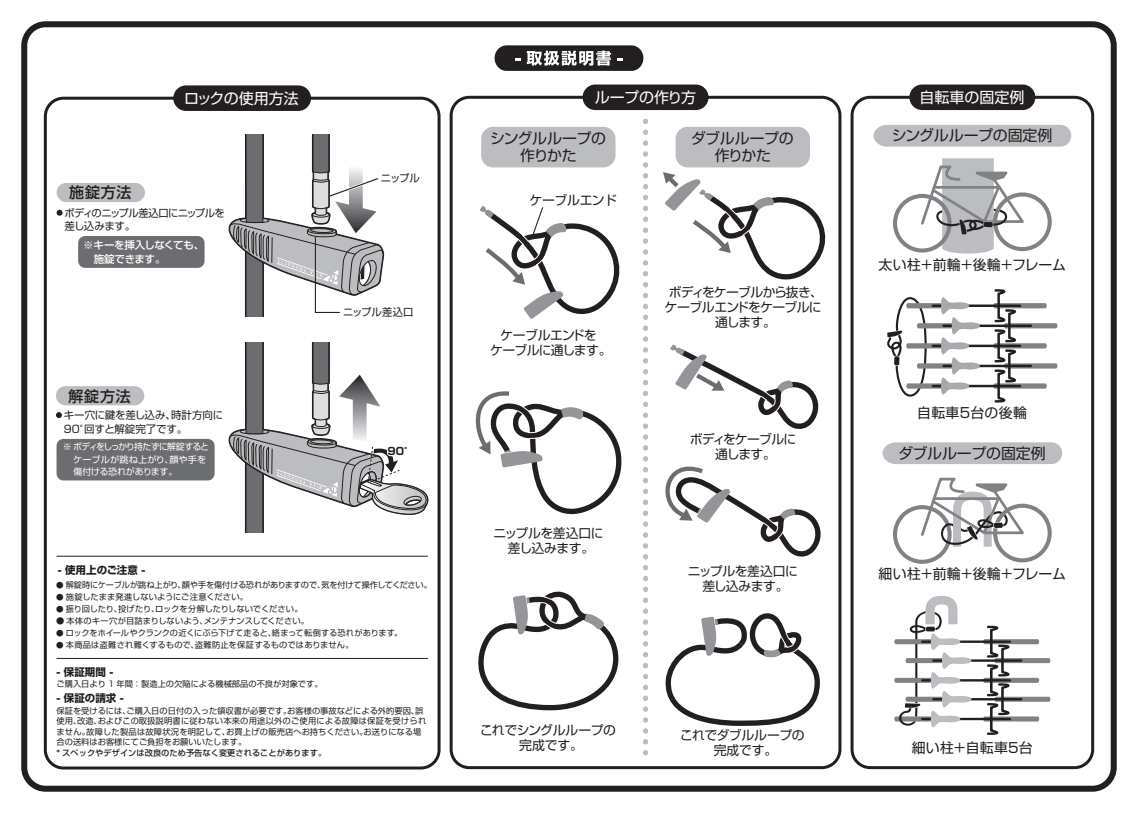
<style>
.page{position:relative;width:1138px;height:813px;background:#fff}
.page>*{position:absolute;margin:0;border:0;box-sizing:border-box;transform-origin:0 0}
.t1{font:15px/17.1px "Shin Go Pro";letter-spacing:-.02em;color:#231f20;text-align:center}
.t2{font:15px "Shin Go Pro";color:#fff}
.t3{font:15px "Shin Go Pro";color:#231f20}
.t4{font:500 15px "Shin Go Pro";letter-spacing:.05em;color:#231f20}
.t5{font:15px "Shin Go Pro";letter-spacing:-.025em;color:#fff}
.t6{font:13.8px "Shin Go Pro";letter-spacing:.025em;color:#231f20}
.t7{font:12.75px/15px "Shin Go Pro";letter-spacing:-.045em;color:#231f20;text-align:center}
.t8{font:12.75px/15px "Shin Go Pro";letter-spacing:-.025em;color:#231f20;text-align:center}
.t9{font:12.75px/15px "Shin Go Pro";letter-spacing:-.02em;color:#231f20;text-align:center}
.t10{font:12.75px/15px "Shin Go Pro";letter-spacing:-.07em;color:#231f20;text-align:center}
.t11{font:10.5px/13.5px "Shin Go Pro";letter-spacing:-.015em;color:#231f20}
.t12{font:10.5px/13.5px "Shin Go Pro";letter-spacing:-.06em;color:#231f20}
.t13{font:700 10.5px "Shin Go Pro";color:#231f20}
.t14{font:500 10.5px/13.5px "Shin Go Pro";letter-spacing:-.03em;color:#fff}
.t15{font:10.5px "Shin Go Pro";letter-spacing:.015em;color:#231f20}
.t16{font:10.5px "Shin Go Pro";letter-spacing:-.035em;color:#231f20}
.t17{font:700 10.2px "Shin Go Pro";color:#231f20}
.t18{font:9px/12.3px "Shin Go Pro";letter-spacing:-.045em;color:#fff}
.t19{font:8.25px/10.5px "Shin Go Pro";color:#231f20}
.t20{font:8.25px "Shin Go Pro";letter-spacing:-.02em;color:#231f20}
.t21{font:8.25px "Shin Go Pro";letter-spacing:.02em;color:#231f20}
.t22{font:500 8.25px "Shin Go Pro";color:#231f20}
.s1{font-size:7.5px}
</style>
<div class="page">
<div style="left:21px;top:21px;width:1096px;height:770px;border:6px solid #231f20;border-radius:21px"></div>
<div style="left:495px;top:45px;width:148px;height:26px;background:#231f20;border-radius:12px"></div>
<svg style="left:516px;top:58px;width:5px;height:3px"></svg>
<svg style="left:527px;top:51px;width:84px;height:15px"></svg>
<svg style="left:617px;top:58px;width:5px;height:3px"></svg>
<hr style="left:57px;top:658px;width:371px;height:1px;background:#231f20">
<hr style="left:57px;top:555px;width:371px;height:1px;background:#231f20">
<div style="left:44px;top:97px;width:397px;height:672px;border:3px solid #231f20;border-radius:18px"></div>
<div style="left:676px;top:127px;width:134px;height:40px;background:#bcbdc0;border-radius:12px"></div>
<div style="left:481px;top:127px;width:135px;height:40px;background:#bcbdc0;border-radius:12px"></div>
<div style="left:851px;top:96px;width:243px;height:673px;border:3px solid #231f20;border-radius:18px"></div>
<div style="left:450px;top:96px;width:391px;height:673px;border:3px solid #231f20;border-radius:18px"></div>
<div style="left:873px;top:125px;width:198px;height:21px;background:#bcbdc0"></div>
<svg style="left:882px;top:442px;width:180px;height:22px;background:#bfc0c2"></svg>
<svg style="left:643px;top:121px;width:5px;height:635px"></svg>
<svg style="left:665px;top:613px;width:155px;height:113px"></svg>
<svg style="left:480px;top:205px;width:140px;height:114px"></svg>
<svg style="left:663px;top:172px;width:163px;height:108px"></svg>
<svg style="left:893px;top:158px;width:159px;height:95px"></svg>
<hr style="left:932px;top:304px;width:89px;height:3px;background:#231f20">
<hr style="left:932px;top:344px;width:89px;height:3px;background:#231f20">
<hr style="left:932px;top:385px;width:89px;height:2px;background:#231f20">
<hr style="left:942px;top:324px;width:90px;height:3px;background:#231f20">
<hr style="left:942px;top:364px;width:90px;height:3px;background:#231f20">
<svg style="left:993px;top:289px;width:64px;height:113px"></svg>
<svg style="left:887px;top:297px;width:93px;height:100px"></svg>
<svg style="left:893px;top:477px;width:159px;height:86px"></svg>
<svg style="left:670px;top:344px;width:149px;height:85px"></svg>
<svg style="left:475px;top:391px;width:146px;height:124px"></svg>
<svg style="left:478px;top:591px;width:141px;height:120px"></svg>
<svg style="left:665px;top:466px;width:156px;height:91px"></svg>
<div style="left:78px;top:236px;width:127px;height:32px;background:#6c6d70;border-radius:7px"></div>
<div style="left:57px;top:439px;width:158px;height:41px;background:#6c6d70;border-radius:7px"></div>
<svg style="left:56px;top:412px;width:6px;height:6px"></svg>
<svg style="left:57px;top:210px;width:6px;height:6px"></svg>
<div style="left:57px;top:183px;width:88px;height:19px;background:#bcbdc0;border-radius:10px"></div>
<div style="left:56px;top:386px;width:88px;height:19px;background:#bcbdc0;border-radius:10px"></div>
<hr style="left:921px;top:717px;width:90px;height:3px;background:#231f20">
<hr style="left:921px;top:679px;width:90px;height:2px;background:#231f20">
<hr style="left:932px;top:698px;width:90px;height:2px;background:#231f20">
<hr style="left:921px;top:640px;width:90px;height:2px;background:#231f20">
<hr style="left:932px;top:659px;width:90px;height:2px;background:#231f20">
<svg style="left:983px;top:625px;width:67px;height:109px"></svg>
<svg style="left:894px;top:595px;width:77px;height:132px"></svg>
<svg style="left:220px;top:134px;width:209px;height:525px"></svg>
<div style="left:583px;top:84px;width:126px;height:26px;background:#231f20;border-radius:13px"></div>
<div style="left:909px;top:84px;width:126px;height:26px;background:#231f20;border-radius:13px"></div>
<div style="left:173px;top:85px;width:138px;height:26px;background:#231f20;border-radius:13px"></div>
<h1 class="t2" style="left:184px;top:86px;width:116px">ロックの使用方法</h1>
<h1 class="t5" style="left:595px;top:85px;width:103px">ループの作り方</h1>
<h1 class="t2" style="left:919px;top:85px;width:106px">自転車の固定例</h1>
<h1 class="t4" style="left:69px;top:180px;width:64px">施錠方法</h1>
<p class="t12" style="left:64px;top:205px;width:162px">ボディのニップル差込口にニップルを差し込みます。</p>
<p class="t14" style="left:94px;top:237px;width:112px;text-indent:-10px">※キーを挿入しなくても、施錠できます。</p>
<h1 class="t4" style="left:69px;top:383px;width:64px">解錠方法</h1>
<p class="t11" style="left:63px;top:407px;width:162px">キー穴に鍵を差し込み、時計方向に<br>９0°回すと解錠完了です。</p>
<p class="t18" style="left:73px;top:439px;width:137px;text-indent:-10px">※ ボディをしっかり持たずに解錠するとケーブルが跳ね上がり、顔や手を傷付ける恐れがあります。</p>
<p class="t16" style="left:381px;top:170px;width:40px">ニップル</p>
<p class="t15" style="left:343px;top:303px;width:72px">ニップル差込口</p>
<p class="t17" style="left:387px;top:443px;width:28px">90°</p>
<p class="t13" style="left:58px;top:562px;width:89px">- 使用上のご注意 -</p>
<p class="t20" style="left:56px;top:578px;width:377px"><span class="s1">●</span> 解錠時にケーブルが跳ね上がり、顔や手を傷付ける恐れがありますので、気を付けて操作してください。</p>
<p class="t19" style="left:56px;top:590px;width:193px"><span class="s1">●</span> 施錠したまま発進しないようにご注意ください。</p>
<p class="t20" style="left:56px;top:602px;width:248px"><span class="s1">●</span> 振り回したり、投げたり、ロックを分解したりしないでください。</p>
<p class="t19" style="left:56px;top:614px;width:254px">● 本体のキー穴が目詰まりしないよう、メンテナンスしてください。</p>
<p class="t19" style="left:56px;top:626px;width:348px"><span class="s1">●</span> ロックをホイールやクランクの近くにぶら下げて走ると、絡まって転倒する恐れがあります。</p>
<p class="t21" style="left:56px;top:638px;width:299px"><span class="s1">●</span> 本商品は盗難され難くするもので、盗難防止を保証するものではありません。</p>
<p class="t13" style="left:57px;top:663px;width:58px">- 保証期間 -</p>
<p class="t19" style="left:57px;top:677px;width:268px">ご購入日より 1 年間：製造上の欠陥による機械部品の不良が対象です。</p>
<p class="t13" style="left:57px;top:690px;width:69px">- 保証の請求 -</p>
<p class="t19" style="left:57px;top:704px;width:371px">保証を受けるには、ご購入日の日付の入った領収書が必要です。お客様の事故などによる外的要因、誤使用、改造、およびこの取扱説明書に従わない本来の用途以外のご使用による故障は保証を受けられません。故障した製品は故障状況を明記して、お買上げの販売店へお持ちください。お送りになる場合の送料はお客様にてご負担をお願いいたします。</p>
<p class="t22" style="left:57px;top:745px;width:271px">* スペックやデザインは改良のため予告なく変更されることがあります。</p>
<h1 class="t1" style="left:490px;top:128px;width:117px">シングルループの作りかた</h1>
<h3 class="t8" style="left:530px;top:191px;width:89px">ケーブルエンド</h3>
<h3 class="t7" style="left:490px;top:326px;width:123px">ケーブルエンドを<br>ケーブルに通します。</h3>
<h3 class="t7" style="left:493px;top:523px;width:112px">ニップルを差込口に差し込みます。</h3>
<h1 class="t1" style="left:691px;top:128px;width:104px">ダブルループの作りかた</h1>
<h1 class="t1" style="left:892px;top:125px;width:162px">シングルループの固定例</h1>
<h3 class="t7" style="left:664px;top:283px;width:160px">ボディをケーブルから抜き、ケーブルエンドをケーブルに通します。</h3>
<h3 class="t10" style="left:690px;top:430px;width:108px">ボディをケーブルに通します。</h3>
<h3 class="t7" style="left:688px;top:562px;width:112px">ニップルを差込口に差し込みます。</h3>
<h2 class="t6" style="left:879px;top:253px;width:189px">太い柱＋前輪＋後輪＋フレーム</h2>
<h2 class="t6" style="left:917px;top:401px;width:111px">自転車５台の後輪</h2>
<h1 class="t3" style="left:898px;top:441px;width:149px">ダブルループの固定例</h1>
<h2 class="t6" style="left:879px;top:562px;width:189px">細い柱＋前輪＋後輪＋フレーム</h2>
<h3 class="t8" style="left:480px;top:721px;width:138px">これでシングルループの完成です。</h3>
<h3 class="t9" style="left:680px;top:726px;width:126px">これでダブルループの完成です。</h3>
<h2 class="t6" style="left:912px;top:736px;width:123px">細い柱＋自転車５台</h2>
</div>
